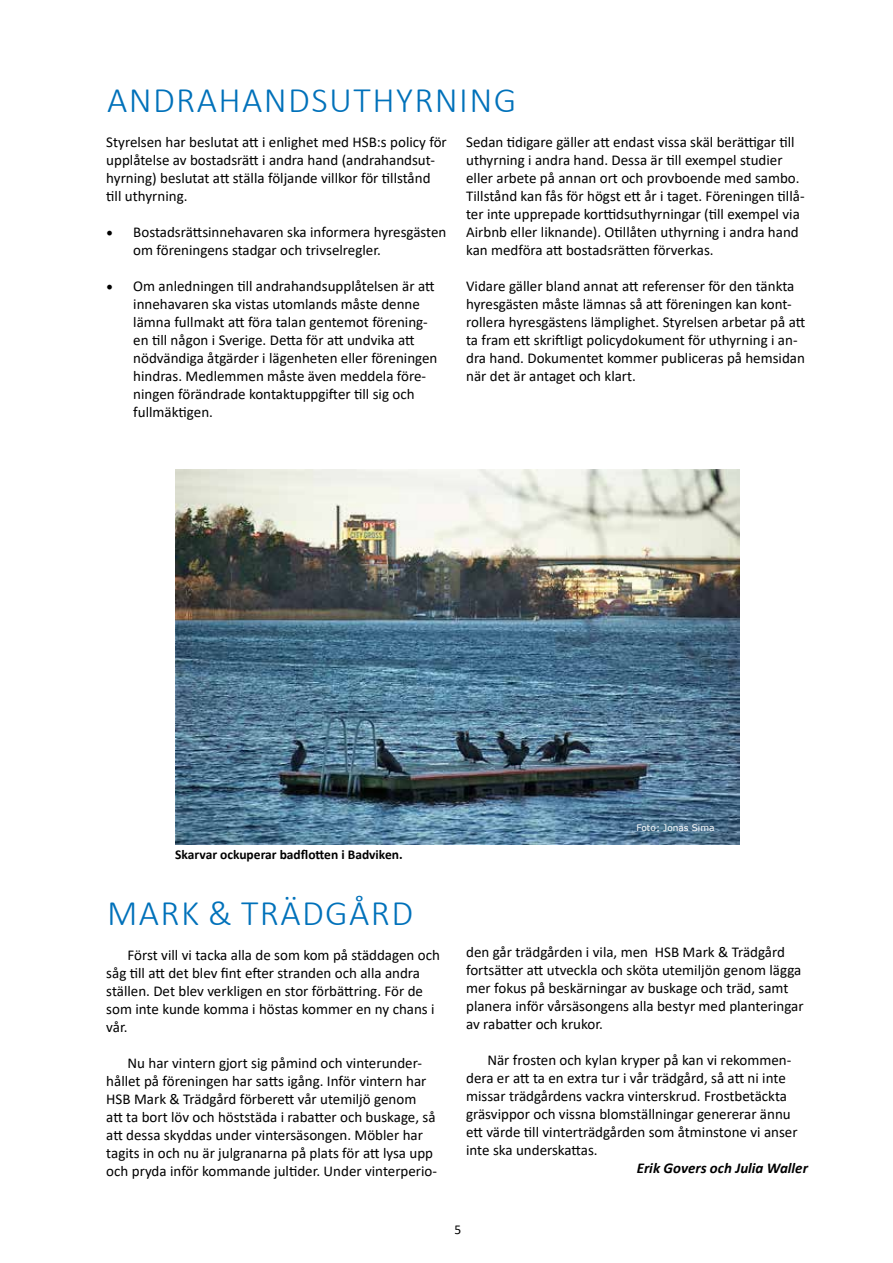
<style>
.page{position:relative;width:893px;height:1263px;background:#fff}
.page>*{position:absolute;margin:0;border:0;box-sizing:border-box;transform-origin:0 0}
.t1{font:300 36px "Calibri";letter-spacing:.04em;color:#0071ba}
.t2{font:15px/18px "Calibri";color:#000}
.t3{font:italic 700 15px "Calibri";color:#000}
.t4{font:700 13.5px "Calibri";color:#000}
.t5{font:13.5px "Calibri";color:#000}
.t6{font:9px "Verdana";color:#fff}
.s1{font-family:"Minion Pro";font-size:18px}
</style>
<div class="page">
<img style="left:176px;top:470px;width:564px;height:375px">
<h1 class="t1" style="left:107px;top:78px;width:411px">ANDRAHANDSUTHYRNING</h1>
<p class="t2" style="left:466px;top:133px;width:340px">Sedan tidigare gäller att endast vissa skäl berättigar till uthyrning i andra hand. Dessa är till exempel studier eller arbete på annan ort och provboende med sambo.<br>Tillstånd kan fås för högst ett år i taget. Föreningen tillå&shy;ter inte upprepade korttidsuthyrningar (till exempel via Airbnb eller liknande). Otillåten uthyrning i andra hand kan medföra att bostadsrätten förverkas.</p>
<p class="t2" style="left:466px;top:277px;width:341px">Vidare gäller bland annat att referenser för den tänkta hyresgästen måste lämnas så att föreningen kan kont&shy;rollera hyresgästens lämplighet. Styrelsen arbetar på att ta fram ett skriftligt policydokument för uthyrning i an&shy;dra hand. Dokumentet kommer publiceras på hemsidan när det är antaget och klart.</p>
<p class="t2" style="left:106px;top:133px;width:342px">Styrelsen har beslutat att i enlighet med HSB:s policy för upplåtelse av bostadsrätt i andra hand (andrahandsut&shy;hyrning) beslutat att ställa följande villkor för tillstånd till uthyrning.</p>
<p class="t2" style="left:133px;top:223px;width:315px;text-indent:-27px"><span class="s1">•</span> Bostadsrättsinnehavaren ska informera hyresgästen om föreningens stadgar och trivselregler.</p>
<p class="t2" style="left:133px;top:277px;width:306px;text-indent:-27px"><span class="s1">•</span> Om anledningen till andrahandsupplåtelsen är att innehavaren ska vistas utomlands måste denne lämna fullmakt att föra talan gentemot förening&shy;en till någon i Sverige. Detta för att undvika att nödvändiga åtgärder i lägenheten eller föreningen hindras. Medlemmen måste även meddela före&shy;ningen förändrade kontaktuppgifter till sig och fullmäktigen.</p>
<p class="t4" style="left:175px;top:845px;width:229px">Skarvar ockuperar badflotten i Badviken.</p>
<h1 class="t1" style="left:107px;top:891px;width:308px">MARK &amp; TRÄDGÅRD</h1>
<p class="t2" style="left:106px;top:945px;width:335px;text-indent:21px">Först vill vi tacka alla de som kom på städdagen och såg till att det blev fint efter stranden och alla andra ställen. Det blev verkligen en stor förbättring. För de som inte kunde komma i höstas kommer en ny chans i vår.</p>
<p class="t2" style="left:106px;top:1053px;width:331px;text-indent:21px">Nu har vintern gjort sig påmind och vinterunder&shy;hållet på föreningen har satts igång. Inför vintern har HSB Mark &amp; Trädgård förberett vår utemiljö genom att ta bort löv och höststäda i rabatter och buskage, så att dessa skyddas under vintersäsongen. Möbler har tagits in och nu är julgranarna på plats för att lysa upp och pryda inför kommande jultider. Under vinterperio-</p>
<p class="t6" style="left:637px;top:821px;width:79px">Foto: Jonas Sima</p>
<p class="t2" style="left:466px;top:943px;width:339px">den går trädgården i vila, men HSB Mark &amp; Trädgård fortsätter att utveckla och sköta utemiljön genom lägga mer fokus på beskärningar av buskage och träd, samt planera inför vårsäsongens alla bestyr med planteringar av rabatter och krukor.</p>
<p class="t2" style="left:466px;top:1051px;width:333px;text-indent:21px">När frosten och kylan kryper på kan vi rekommen&shy;dera er att ta en extra tur i vår trädgård, så att ni inte missar trädgårdens vackra vinterskrud. Frostbetäckta gräsvippor och vissna blomställningar genererar ännu ett värde till vinterträdgården som åtminstone vi anser inte ska underskattas.</p>
<p class="t3" style="left:637px;top:1158px;width:173px">Erik Govers och Julia Waller</p>
<p class="t5" style="left:454px;top:1220px;width:8px">5</p>
</div>
